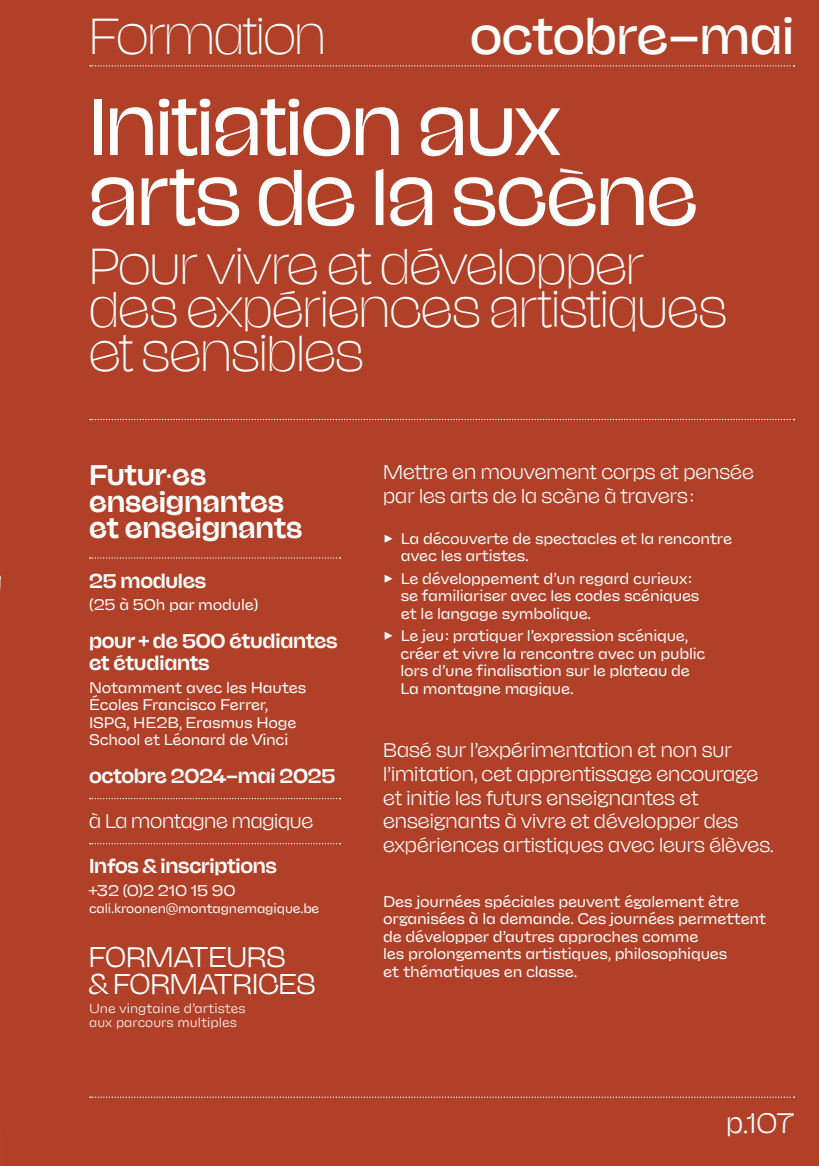
<style>
.page{position:relative;width:819px;height:1166px;background:#b04028}
.page>*{position:absolute;margin:0;border:0;box-sizing:border-box;transform-origin:0 0}
.t1{font:73.5px/70px "Na N Jaune Maxi Blond";letter-spacing:.005em;color:#fff}
.t2{font:100 47.25px/43.8px "Na N Jaune Maxi";letter-spacing:.005em;color:#fff}
.t3{font:47.25px "Na N Jaune Midi";letter-spacing:-.01em;color:#fff}
.t4{font:500 26.25px/26.2px "Na N Jaune Midi";letter-spacing:-.01em;color:#fff}
.t5{font:300 26.25px/26.2px "Na N Jaune Maxi";letter-spacing:.02em;color:#fff}
.t6{font:300 26.25px "Na N Jaune Midi";color:#fff}
.t7{font:300 18.38px/23.6px "Na N Jaune Midi";color:#fff}
.t8{font:500 18.38px/22.8px "Na N Jaune Midi";letter-spacing:-.015em;color:#fff}
.t9{font:14.35px/17.5px "Na N Jaune Mini Blond";letter-spacing:-.015em;color:#fff}
.t10{font:300 12.25px/14px "Na N Jaune Mini";letter-spacing:.005em;color:#fff}
.t11{font:12.25px "Na N Jaune Mini Blond";letter-spacing:-.015em;color:#fff}
.s1{font-family:"Na N Jaune Mini Blond";font-weight:400}
</style>
<div class="page">
<svg style="left:90px;top:65px;width:704px;height:2px"></svg>
<svg style="left:90px;top:1096px;width:704px;height:2px"></svg>
<svg style="left:90px;top:557px;width:250px;height:2px"></svg>
<svg style="left:90px;top:419px;width:704px;height:1px"></svg>
<svg style="left:90px;top:843px;width:250px;height:1px"></svg>
<svg style="left:90px;top:798px;width:250px;height:1px"></svg>
<img style="left:0;top:575px;width:1px;height:17px">
<h2 class="t3" style="left:470px;top:0;width:325px">octobre–mai</h2>
<h2 class="t2" style="left:89px;top:12px;width:238px">Formation</h2>
<h2 class="t2" style="left:444px;top:12px;width:352px">avec les élèves</h2>
<h1 class="t1" style="left:89px;top:90px;width:609px">Initiation aux arts de la scène</h1>
<h2 class="t2" style="left:89px;top:242px;width:638px">Pour vivre et développer des expériences artistiques et sensibles</h2>
<h3 class="t4" style="left:89px;top:460px;width:215px">Futur<span class="s1">·</span>es enseignantes et enseignants</h3>
<p class="t8" style="left:89px;top:567px;width:119px">25 modules</p>
<p class="t9" style="left:89px;top:594px;width:171px">(25 à 50h par module)</p>
<p class="t8" style="left:89px;top:627px;width:250px">pour + de 500 étudiantes et étudiants</p>
<p class="t9" style="left:89px;top:676px;width:219px">Notamment avec les Hautes<br>Écoles Francisco Ferrer,<br>ISPG, HE2B, Erasmus Hoge<br>School et Léonard de Vinci</p>
<p class="t8" style="left:89px;top:763px;width:248px">octobre 2024–mai 2025</p>
<p class="t7" style="left:89px;top:807px;width:225px">à La montagne magique</p>
<p class="t8" style="left:89px;top:853px;width:189px">Infos &amp; inscriptions</p>
<p class="t9" style="left:89px;top:879px;width:148px">+32 (0)2 210 15 90</p>
<p class="t11" style="left:89px;top:897px;width:232px">cali.kroonen@montagnemagique.be</p>
<h3 class="t5" style="left:89px;top:943px;width:228px">FORMATEURS<br>&amp; FORMATRICES</h3>
<p class="t10" style="left:89px;top:999px;width:158px">Une vingtaine d’artistes aux parcours multiples</p>
<p class="t7" style="left:383px;top:458px;width:372px">Mettre en mouvement corps et pensée par les arts de la scène à travers :</p>
<p class="t9" style="left:401px;top:527px;width:333px;text-indent:-18px">▶ La découverte de spectacles et la rencontre avec les artistes.</p>
<p class="t9" style="left:401px;top:567px;width:300px;text-indent:-18px">▶ Le développement d’un regard curieux : se familiariser avec les codes scéniques et le langage symbolique.</p>
<p class="t9" style="left:400px;top:625px;width:306px;text-indent:-17px">▶ Le jeu : pratiquer l’expression scénique, créer et vivre la rencontre avec un public lors d’une finalisation sur le plateau de La montagne magique.</p>
<p class="t7" style="left:383px;top:736px;width:392px">Basé sur l’expérimentation et non sur l’imitation, cet apprentissage encourage et initie les futurs enseignantes et enseignants à vivre et développer des expériences artistiques avec leurs élèves.</p>
<p class="t9" style="left:383px;top:890px;width:384px">Des journées spéciales peuvent également être organisées à la demande. Ces journées permettent de développer d’autres approches comme<br>les prolongements artistiques, philosophiques<br>et thématiques en classe.</p>
<h3 class="t6" style="left:726px;top:1103px;width:70px">p.107</h3>
</div>
